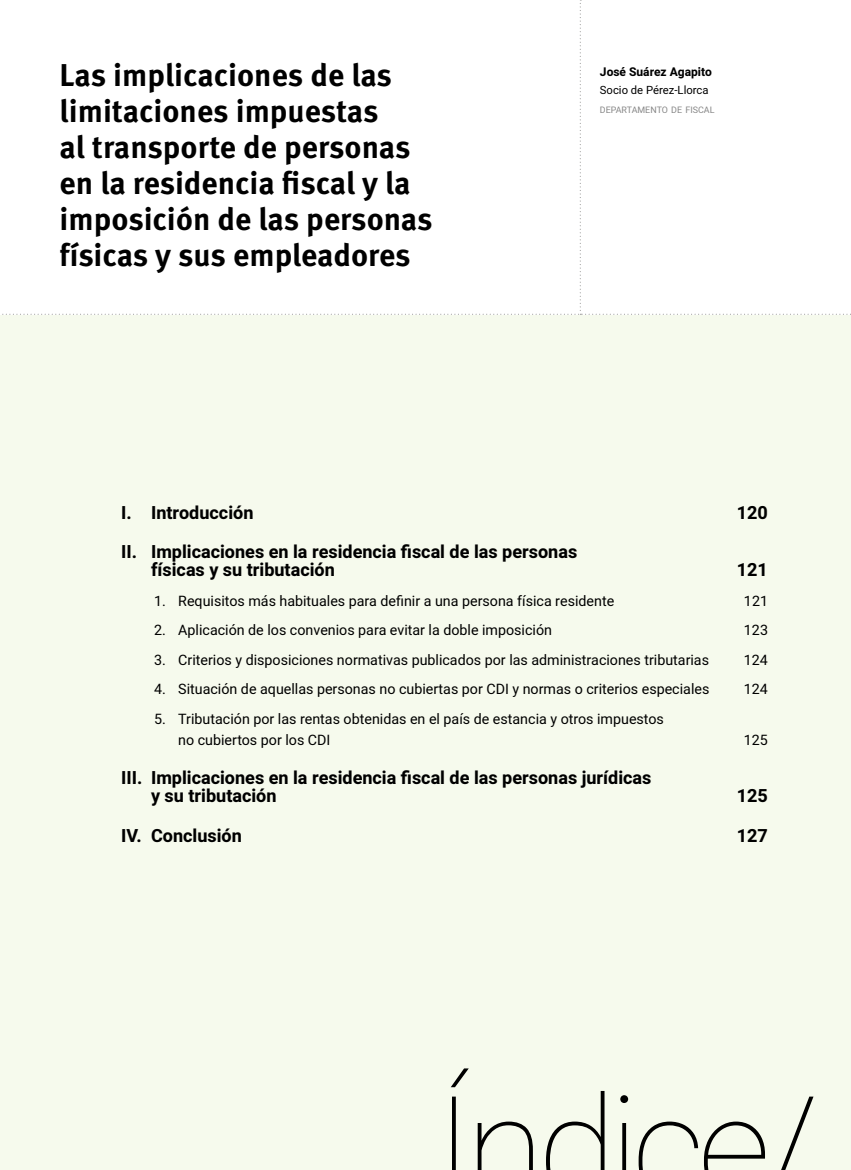
<style>
.page{position:relative;width:851px;height:1170px;background:#fff}
.page>*{position:absolute;margin:0;border:0;box-sizing:border-box;transform-origin:0 0}
.t1{font:100 144.45px "Heebo";letter-spacing:-.05em;color:#000}
.t2{font:700 31.5px/36px "Meta Pro";color:#000}
.t3{font:700 18px/18px "Heebo";color:#000}
.t4{font:14.25px/21px "Heebo";color:#000}
.t5{font:700 12px "Heebo";color:#000}
.t6{font:11.25px "Heebo";color:#000}
.t7{font:8.85px "Heebo";color:#878787}
</style>
<div class="page">
<div style="left:0;top:315px;width:850px;height:854px;background:#f6faed"></div>
<h2 class="t2" style="left:60px;top:58px;width:374px">Las implicaciones de las limitaciones impuestas<br>al transporte de personas en la residencia fiscal y la imposición de las personas físicas y sus empleadores</h2>
<p class="t5" style="left:600px;top:64px;width:113px">José Suárez Agapito</p>
<p class="t6" style="left:600px;top:82px;width:110px">Socio de Pérez-Llorca</p>
<p class="t7" style="left:600px;top:104px;width:116px">DEPARTAMENTO DE FISCAL</p>
<p class="t3" style="left:121px;top:504px;width:134px">I. Introducción</p>
<p class="t3" style="left:736px;top:504px;width:33px">120</p>
<p class="t3" style="left:151px;top:543px;width:427px;text-indent:-30px">II. Implicaciones en la residencia fiscal de las personas físicas y su tributación</p>
<p class="t3" style="left:736px;top:561px;width:33px">121</p>
<p class="t4" style="left:154px;top:591px;width:461px">1. Requisitos más habituales para definir a una persona física residente</p>
<p class="t4" style="left:743px;top:591px;width:26px">121</p>
<p class="t4" style="left:154px;top:620px;width:399px">2. Aplicación de los convenios para evitar la doble imposición</p>
<p class="t4" style="left:743px;top:620px;width:26px">123</p>
<p class="t4" style="left:154px;top:650px;width:556px">3. Criterios y disposiciones normativas publicados por las administraciones tributarias</p>
<p class="t4" style="left:743px;top:650px;width:26px">124</p>
<p class="t4" style="left:154px;top:679px;width:556px">4. Situación de aquellas personas no cubiertas por CDI y normas o criterios especiales</p>
<p class="t4" style="left:743px;top:679px;width:26px">124</p>
<p class="t4" style="left:178px;top:709px;width:487px;text-indent:-24px">5. Tributación por las rentas obtenidas en el país de estancia y otros impuestos no cubiertos por los CDI</p>
<p class="t4" style="left:743px;top:730px;width:26px">125</p>
<p class="t3" style="left:151px;top:769px;width:502px;text-indent:-30px">III. Implicaciones en la residencia fiscal de las personas jurídicas y su tributación</p>
<p class="t3" style="left:736px;top:787px;width:33px">125</p>
<p class="t3" style="left:121px;top:826px;width:122px">IV. Conclusión</p>
<p class="t3" style="left:736px;top:826px;width:33px">127</p>
<h1 class="t1" style="left:435px;top:1047px;width:385px">Índice/</h1>
</div>
